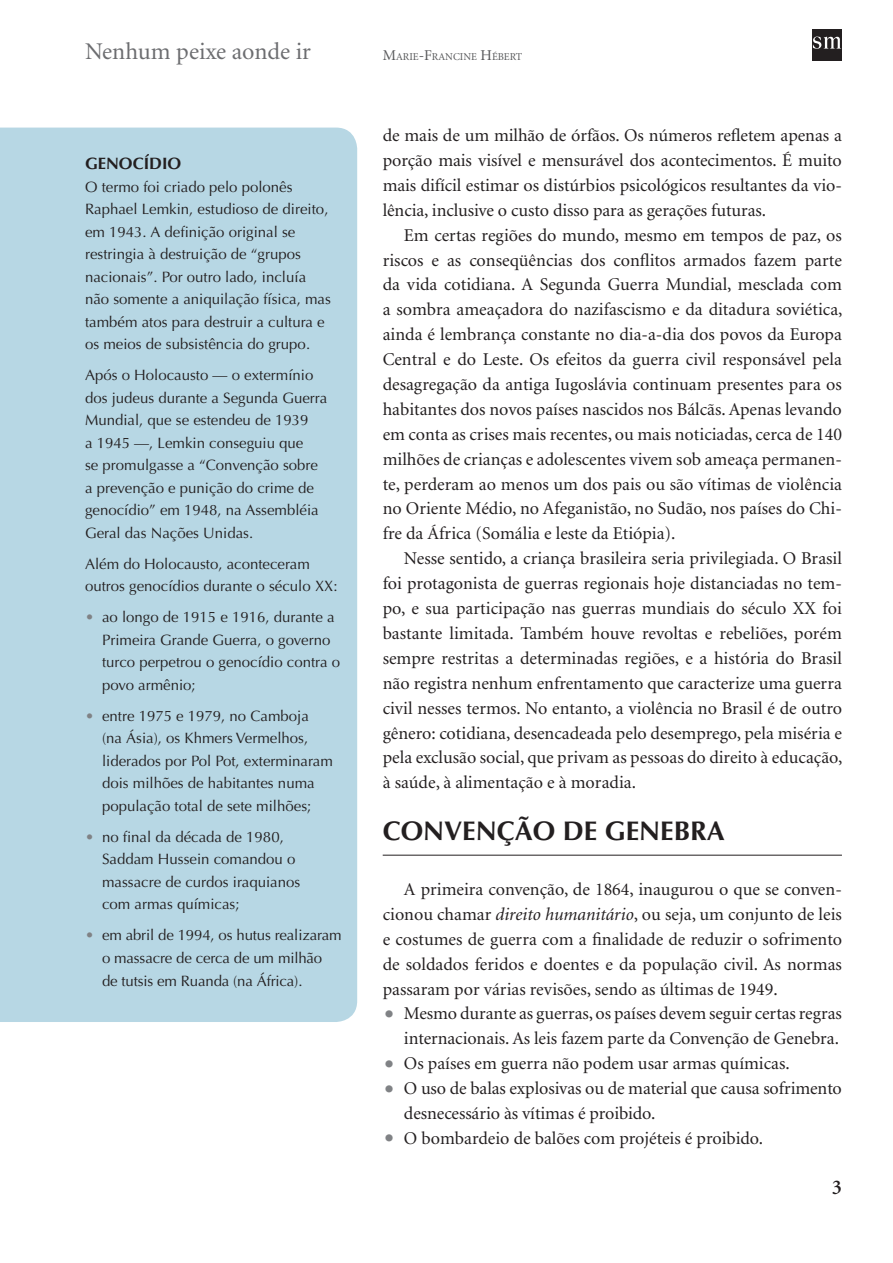
<style>
.page{position:relative;width:893px;height:1263px;background:#fff}
.page>*{position:absolute;margin:0;border:0;box-sizing:border-box;transform-origin:0 0}
.t1{font:700 27px "Optima";color:#231f20}
.t2{font:24px "Minion";color:#6c6d70}
.t3{font:18px/24.9px "Minion";letter-spacing:-.005em;color:#231f20;text-align:justify}
.t4{font:700 16.5px "Optima";color:#231f20}
.t5{font:15px/22.5px "Optima";color:#231f20}
.t6{font:10.5px "Minion";color:#57585a}
.s1{font-size:15px}
.s2{color:#808285}
.s3{font-style:italic}
.s4{font-family:"Optima";font-weight:700;font-size:21px;color:#808285}
</style>
<div class="page">
<div style="left:823px;top:29px;width:19px;height:32px;background:#231f20"></div>
<div style="left:812px;top:29px;width:10px;height:32px;background:#231f20"></div>
<svg style="left:813px;top:36px;width:28px;height:13px"></svg>
<hr style="left:383px;top:855px;width:459px;height:1px;background:#231f20">
<div style="left:0;top:128px;width:357px;height:894px;background:#b7d7e4"></div>
<h2 class="t2" style="left:85px;top:40px;width:227px">Nenhum peixe aonde ir</h2>
<p class="t6" style="left:383px;top:51px;width:141px"><span class="s1">M</span>arie<span class="s1">-F</span>rancine <span class="s1">H</span>ébert</p>
<p class="t4" style="left:85px;top:154px;width:98px">GENOCÍDIO</p>
<p class="t5" style="left:85px;top:176px;width:247px">O termo foi criado pelo polonês Raphael Lemkin, estudioso de direito, em 1943. A definição original se restringia à destruição de “grupos nacionais”. Por outro lado, incluía não somente a aniquilação física, mas também atos para destruir a cultura e os meios de subsistência do grupo.</p>
<p class="t5" style="left:85px;top:364px;width:244px">Após o Holocausto — o extermínio dos judeus durante a Segunda Guerra<br>Mundial, que se estendeu de 1939<br>a 1945 —, Lemkin conseguiu que<br>se promulgasse a “Convenção sobre a prevenção e punição do crime de genocídio” em 1948, na Assembléia<br>Geral das Nações Unidas.</p>
<p class="t5" style="left:85px;top:553px;width:254px">Além do Holocausto, aconteceram outros genocídios durante o século XX:</p>
<p class="t5" style="left:102px;top:606px;width:240px;text-indent:-17px"><span class="s2">•</span> ao longo de 1915 e 1916, durante a<br>Primeira Grande Guerra, o governo turco perpetrou o genocídio contra o povo armênio;</p>
<p class="t5" style="left:102px;top:705px;width:232px;text-indent:-17px"><span class="s2">•</span> entre 1975 e 1979, no Camboja<br>(na Ásia), os Khmers Vermelhos, liderados por Pol Pot, exterminaram dois milhões de habitantes numa população total de sete milhões;</p>
<p class="t5" style="left:102px;top:826px;width:200px;text-indent:-17px"><span class="s2">•</span> no final da década de 1980,<br>Saddam Hussein comandou o massacre de curdos iraquianos com armas químicas;</p>
<p class="t5" style="left:102px;top:924px;width:241px;text-indent:-17px"><span class="s2">•</span> em abril de 1994, os hutus realizaram o massacre de cerca de um milhão de tutsis em Ruanda (na África).</p>
<p class="t3" style="left:383px;top:124px;width:461px">de mais de um milhão de órfãos. Os números refletem apenas a porção mais visível e mensurável dos acontecimentos. É muito mais difícil estimar os distúrbios psicológicos resultantes da vio&shy;lência, inclusive o custo disso para as gerações futuras.</p>
<p class="t3" style="left:383px;top:223px;width:461px;text-indent:21px">Em certas regiões do mundo, mesmo em tempos de paz, os riscos e as conseqüências dos conflitos armados fazem parte da vida cotidiana. A Segunda Guerra Mundial, mesclada com a sombra ameaçadora do nazifascismo e da ditadura soviética, ainda é lembrança constante no dia-a-dia dos povos da Europa Central e do Leste. Os efeitos da guerra civil responsável pela desagregação da antiga Iugoslávia continuam presentes para os habitantes dos novos países nascidos nos Bálcãs. Apenas levando em conta as crises mais recentes, ou mais noticiadas, cerca de 140 milhões de crianças e adolescentes vivem sob ameaça permanen&shy;te, perderam ao menos um dos pais ou são vítimas de violência no Oriente Médio, no Afeganistão, no Sudão, nos países do Chi&shy;fre da África (Somália e leste da Etiópia).</p>
<p class="t3" style="left:383px;top:547px;width:461px;text-indent:21px">Nesse sentido, a criança brasileira seria privilegiada. O Brasil foi protagonista de guerras regionais hoje distanciadas no tem&shy;po, e sua participação nas guerras mundiais do século XX foi bastante limitada. Também houve revoltas e rebeliões, porém sempre restritas a determinadas regiões, e a história do Brasil não registra nenhum enfrentamento que caracterize uma guerra civil nesses termos. No entanto, a violência no Brasil é de outro gênero: cotidiana, desencadeada pelo desemprego, pela miséria e pela exclusão social, que privam as pessoas do direito à educação, à saúde, à alimentação e à moradia.</p>
<h1 class="t1" style="left:383px;top:815px;width:344px">CONVENÇÃO DE GENEBRA</h1>
<p class="t3" style="left:383px;top:877px;width:461px;text-indent:21px">A primeira convenção, de 1864, inaugurou o que se conven&shy;cionou chamar <span class="s3">direito humanitário</span>, ou seja, um conjunto de leis e costumes de guerra com a finalidade de reduzir o sofrimento de soldados feridos e doentes e da população civil. As normas passaram por várias revisões, sendo as últimas de 1949.</p>
<p class="t3" style="left:383px;top:1002px;width:461px;text-align:right"><span class="s4">•</span> Mesmo durante as guerras, os países devem seguir certas regras internacionais. As leis fazem parte da Convenção de Genebra.</p>
<p class="t3" style="left:383px;top:1052px;width:409px"><span class="s4">•</span> Os países em guerra não podem usar armas químicas.</p>
<p class="t3" style="left:404px;top:1076px;width:439px;text-indent:-21px"><span class="s4">•</span> O uso de balas explosivas ou de material que causa sofrimento desnecessário às vítimas é proibido.</p>
<p class="t3" style="left:383px;top:1126px;width:382px"><span class="s4">•</span> O bombardeio de balões com projéteis é proibido.</p>
</div>
